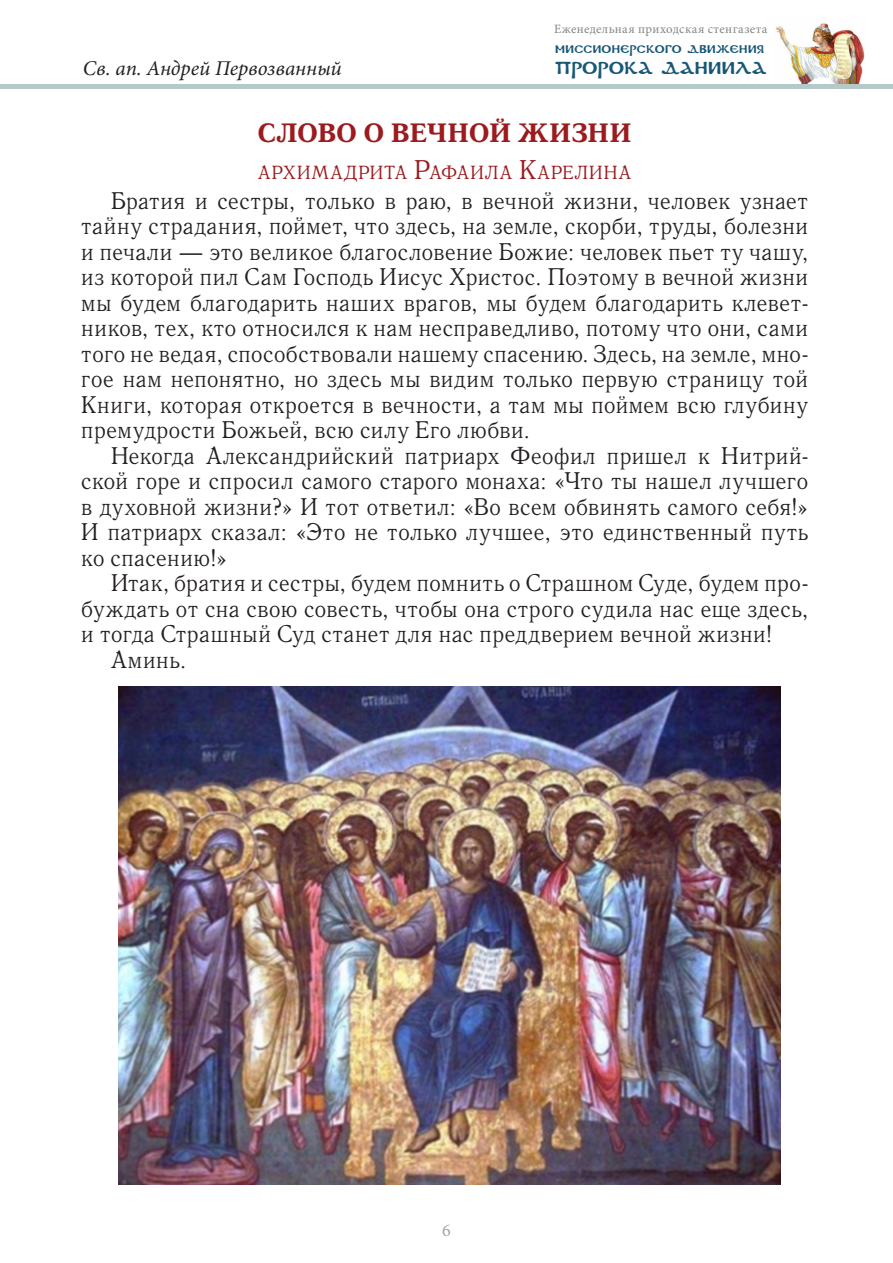
<style>
.page{position:relative;width:893px;height:1263px;background:#fff}
.page>*{position:absolute;margin:0;border:0;box-sizing:border-box;transform-origin:0 0}
.Апостольское_Послани{font:700 27px "Quant Antiqua C";letter-spacing:-.015em;color:#9b1b1e}
.Святоотеческое_толко{font:24px/25.5px "Quant Antiqua C";letter-spacing:-.005em;color:#231f20;text-align:justify}
.t1{font:italic 21px "Minion Pro";letter-spacing:-.005em;color:#231f20}
.Автор_Толкования_или{font:18.9px "Quant Antiqua C";letter-spacing:.03em;color:#9b1b1e}
.t2{font:18px "Minion Pro";color:#9fa9a4}
.t3{font:17.1px "DS Coptic";letter-spacing:.01em;color:#175877}
.t4{font:12.75px "Minion Pro";letter-spacing:.03em;color:#7f8885}
.t5{font:10.95px "DS Coptic";letter-spacing:.025em;color:#175877}
.s1{font-size:27px}
</style>
<div class="page">
<img style="left:776px;top:23px;width:89px;height:61px">
<div style="left:0;top:84px;width:893px;height:5px;background:#b5c9c9"></div>
<img style="left:119px;top:687px;width:661px;height:497px">
<p class="t1" style="left:83px;top:54px;width:260px">Св. ап. Андрей Первозванный</p>
<p class="t4" style="left:554px;top:21px;width:215px">Еженедельная приходская стенгазета</p>
<p class="t5" style="left:555px;top:42px;width:210px">Миссионерского движения</p>
<p class="t3" style="left:555px;top:57px;width:213px">ПРОРОКА ДАНИИЛА</p>
<p class="Апостольское_Послани" style="left:257px;top:119px;width:376px">СЛОВО О ВЕЧНОЙ ЖИЗНИ</p>
<p class="Автор_Толкования_или" style="left:258px;top:162px;width:375px">архимадрита <span class="s1">Р</span>афаила <span class="s1">К</span>арелина</p>
<p class="Святоотеческое_толко" style="left:81px;top:188px;width:729px;text-indent:30px">Братия и сестры, только в раю, в вечной жизни, человек узнает тайну страдания, поймет, что здесь, на земле, скорби, труды, болезни и печали — это великое благословение Божие: человек пьет ту чашу, из которой пил Сам Господь Иисус Христос. Поэтому в вечной жизни мы будем благодарить наших врагов, мы будем благодарить клевет&shy;ников, тех, кто относился к нам несправедливо, потому что они, сами того не ведая, способствовали нашему спасению. Здесь, на земле, мно&shy;гое нам непонятно, но здесь мы видим только первую страницу той Книги, которая откроется в вечности, а там мы поймем всю глубину премудрости Божьей, всю силу Его любви.</p>
<p class="Святоотеческое_толко" style="left:81px;top:443px;width:729px;text-indent:30px">Некогда Александрийский патриарх Феофил пришел к Нитрий&shy;ской горе и спросил самого старого монаха: «Что ты нашел лучшего в духовной жизни?» И тот ответил: «Во всем обвинять самого себя!» И патриарх сказал: «Это не только лучшее, это единственный путь ко спасению!»</p>
<p class="Святоотеческое_толко" style="left:81px;top:570px;width:729px;text-indent:30px">Итак, братия и сестры, будем помнить о Страшном Суде, будем про&shy;буждать от сна свою совесть, чтобы она строго судила нас еще здесь, и тогда Страшный Суд станет для нас преддверием вечной жизни!</p>
<p class="Святоотеческое_толко" style="left:111px;top:647px;width:77px">Аминь.</p>
<p class="t2" style="left:442px;top:1218px;width:10px">6</p>
</div>
